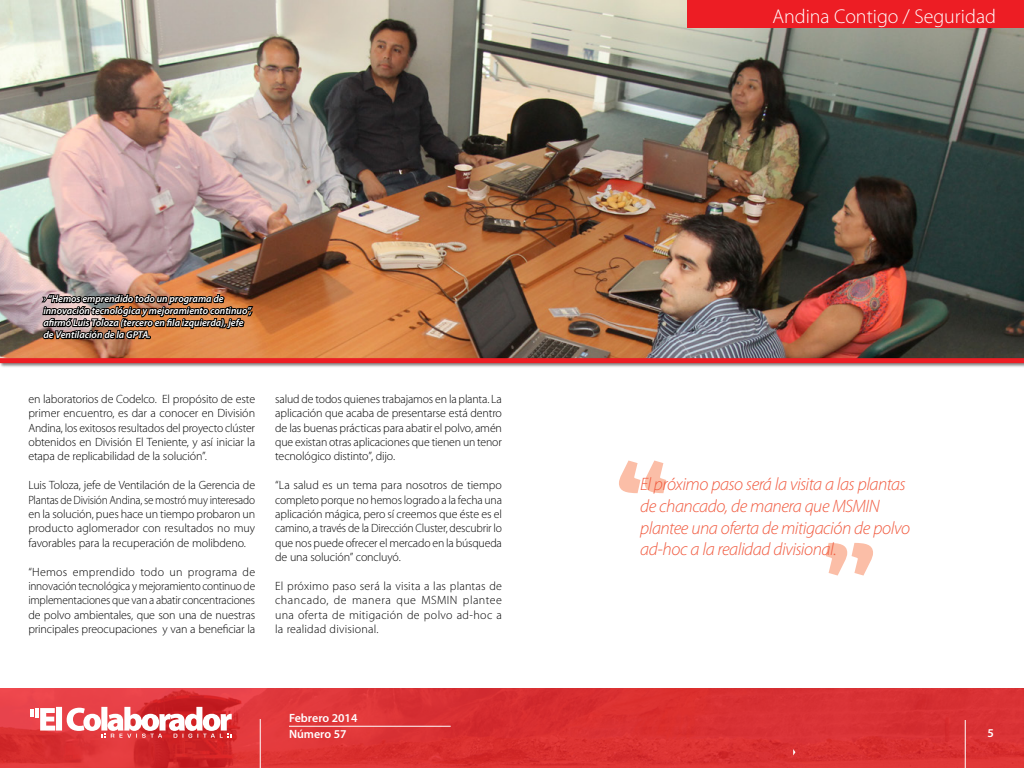
<style>
.page{position:relative;width:1024px;height:768px;background:#fff}
.page>*{position:absolute;margin:0;border:0;box-sizing:border-box;transform-origin:0 0}
.t1{font:300 20px "Myriad Pro";color:#fff}
.t2{font:italic 300 18px/21.6px "Myriad Pro";letter-spacing:-.025em;color:#f15b40}
.t3{font:300 12px/14.4px "Myriad Pro";letter-spacing:-.01em;color:#000;text-align:justify}
.t4{font:600 12px "Myriad Pro";color:#fff}
.t5{font:italic 600 10px/12px "Myriad Pro";color:#fff}
</style>
<div class="page">
<img style="left:0;top:688px;width:1024px;height:80px">
<hr style="left:965px;top:720px;width:1px;height:48px;background:#fff">
<hr style="left:260px;top:719px;width:1px;height:49px;background:#fff">
<svg style="left:30px;top:707px;width:202px;height:31px"></svg>
<hr style="left:289px;top:726px;width:162px;height:1px;background:#fff">
<img style="left:0;top:0;width:1024px;height:358px">
<div style="left:0;top:358px;width:1024px;height:10px;background:#000;opacity:.5"></div>
<div style="left:0;top:358px;width:1024px;height:5px;background:#ed1d24"></div>
<svg style="left:619px;top:461px;width:47px;height:32px"></svg>
<svg style="left:826px;top:543px;width:47px;height:33px"></svg>
<img style="left:39px;top:277px;width:216px;height:80px">
<div style="left:687px;top:0;width:337px;height:28px;background:#ed1d24"></div>
<svg style="left:793px;top:749px;width:2px;height:6px"></svg>
<h1 class="t1" style="left:772px;top:4px;width:225px">Andina Contigo / Seguridad</h1>
<p class="t5" style="left:43px;top:292px;width:210px">› “Hemos emprendido todo un programa de innovación tecnológica y mejoramiento continuo”, afirmó Luis Toloza (tercero en fila izquierda), jefe de Ventilación de la GPTA.</p>
<p class="t3" style="left:28px;top:391px;width:228px">en laboratorios de Codelco. El propósito de este primer encuentro, es dar a conocer en División Andina, los exitosos resultados del proyecto clúster obtenidos en División El Teniente, y así iniciar la etapa de replicabilidad de la solución”.</p>
<p class="t3" style="left:28px;top:478px;width:228px">Luis Toloza, jefe de Ventilación de la Gerencia de Plantas de División Andina, se mostró muy interesado en la solución, pues hace un tiempo probaron un producto aglomerador con resultados no muy favorables para la recuperación de molibdeno.</p>
<p class="t3" style="left:28px;top:564px;width:228px">“Hemos emprendido todo un programa de innovación tecnológica y mejoramiento continuo de implementaciones que van a abatir concentraciones de polvo ambientales, que son una de nuestras principales preocupaciones y van a beneficiar la</p>
<p class="t3" style="left:275px;top:391px;width:228px">salud de todos quienes trabajamos en la planta. La aplicación que acaba de presentarse está dentro de las buenas prácticas para abatir el polvo, amén que existan otras aplicaciones que tienen un tenor tecnológico distinto”, dijo.</p>
<p class="t3" style="left:275px;top:478px;width:228px">“La salud es un tema para nosotros de tiempo completo porque no hemos logrado a la fecha una aplicación mágica, pero sí creemos que éste es el camino, a través de la Dirección Cluster, descubrir lo que nos puede ofrecer el mercado en la búsqueda de una solución” concluyó.</p>
<p class="t3" style="left:275px;top:579px;width:228px">El próximo paso será la visita a las plantas de chancado, de manera que MSMIN plantee una oferta de mitigación de polvo ad-hoc a la realidad divisional.</p>
<h2 class="t2" style="left:640px;top:473px;width:271px">El próximo paso será la visita a las plantas de chancado, de manera que MSMIN plantee una oferta de mitigación de polvo ad-hoc a la realidad divisional.</h2>
<p class="t4" style="left:289px;top:710px;width:70px">Febrero 2014</p>
<p class="t4" style="left:289px;top:726px;width:59px">Número 57</p>
<p class="t4" style="left:988px;top:725px;width:8px">5</p>
</div>
